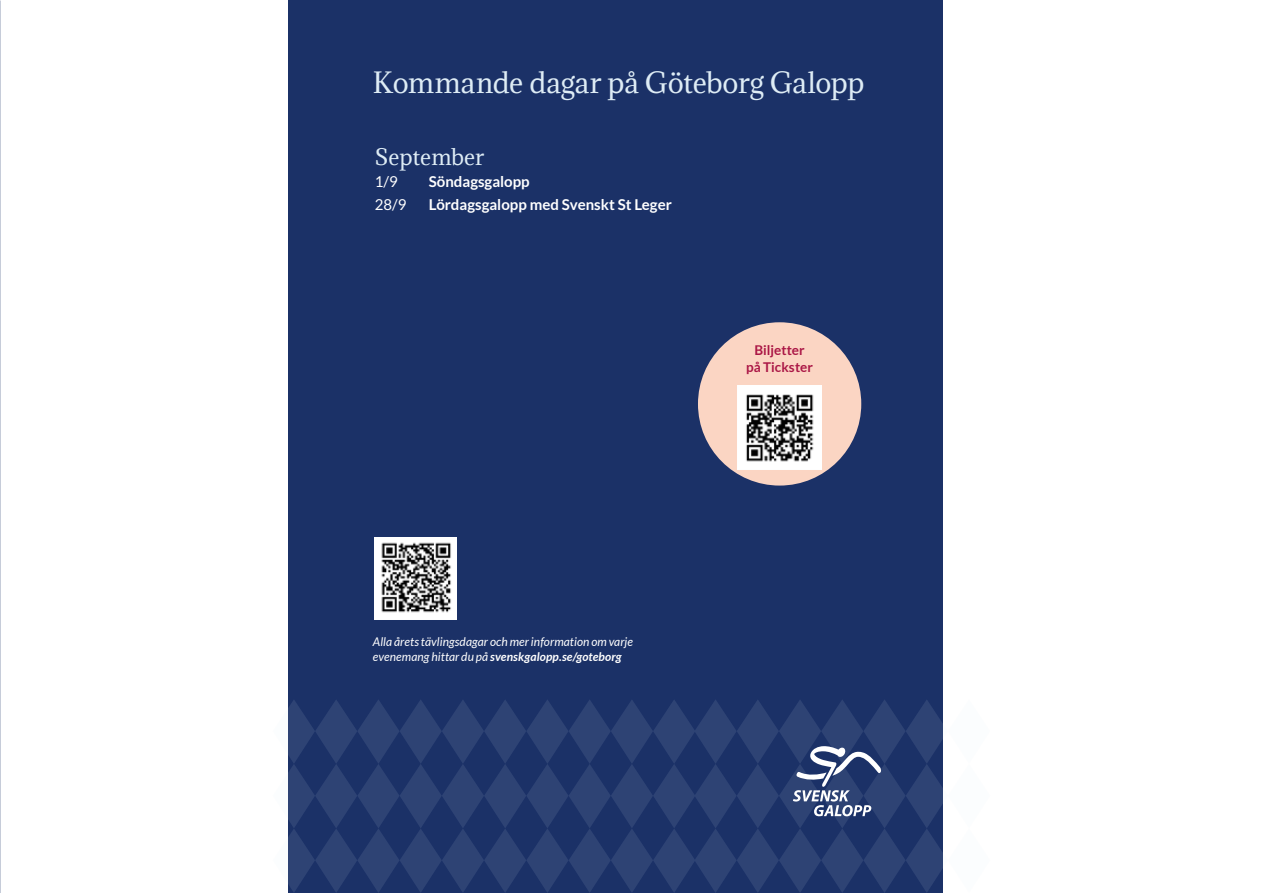
<style>
.page{position:relative;width:1263px;height:893px;background:#fff}
.page>*{position:absolute;margin:0;border:0;box-sizing:border-box;transform-origin:0 0}
.t1{font:27px "Adamina";letter-spacing:-.005em;color:#deecf5}
.t2{font:21px "Adamina";color:#deecf5}
.t3{font:700 15px "Lato";color:#fff}
.t4{font:15px "Lato";color:#fff}
.t5{font:700 13.5px/16.2px "Lato";letter-spacing:.005em;color:#ab1746;text-align:center}
.t6{font:italic 12px/14.4px "Lato";letter-spacing:.005em;color:#fff}
.s1{font-weight:700}
</style>
<div class="page">
<hr style="left:0;top:380px;width:1px;height:485px;background:#c6ccd9">
<svg style="left:0;top:865px;width:1px;height:28px"></svg>
<div style="left:288px;top:0;width:655px;height:893px;background:#1b3167"></div>
<img style="left:375px;top:537px;width:82px;height:82px">
<div style="left:698px;top:322px;width:163px;height:164px;background:#fbd5c3;border-radius:50%"></div>
<img style="left:738px;top:386px;width:83px;height:83px">
<svg style="left:288px;top:700px;width:655px;height:193px"></svg>
<h1 class="t1" style="left:373px;top:64px;width:493px">Kommande dagar på Göteborg Galopp</h1>
<h2 class="t2" style="left:375px;top:142px;width:111px">September</h2>
<p class="t4" style="left:375px;top:173px;width:24px">1/9</p>
<p class="t3" style="left:429px;top:173px;width:102px">Söndagsgalopp</p>
<p class="t4" style="left:375px;top:196px;width:33px">28/9</p>
<p class="t3" style="left:429px;top:195px;width:244px">Lördagsgalopp med Svenskt St Leger</p>
<p class="t5" style="left:746px;top:342px;width:68px">Biljetter på Tickster</p>
<p class="t6" style="left:373px;top:635px;width:262px">Alla årets tävlingsdagar och mer information om varje evenemang hittar du på <span class="s1">svenskgalopp.se/goteborg</span></p>
</div>
